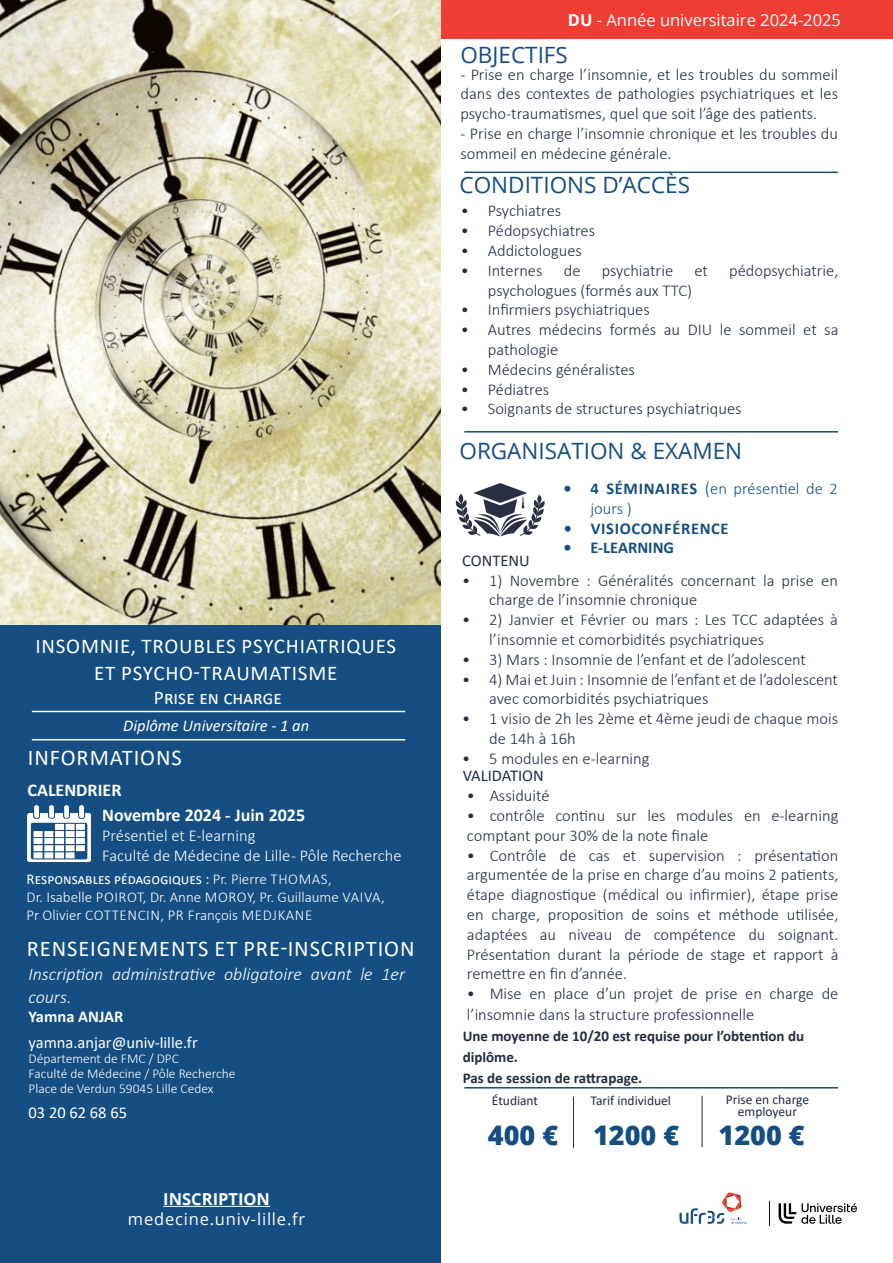
<style>
.page{position:relative;width:893px;height:1263px;background:#fff}
.page>*{position:absolute;margin:0;border:0;box-sizing:border-box;transform-origin:0 0}
.prix{font:800 27px "Open Sans";color:#144e82}
.titre_description{font:22.5px "Open Sans";color:#144e82}
.t1{font:22.5px "Calibri";letter-spacing:.04em;color:#fff}
.TITRE_FORMATION{font:21px "Calibri";letter-spacing:.04em;color:#fff}
.TITRE_FORMATION-2{font:19.5px "Calibri";color:#fff}
.t2{font:italic 300 18px/22.5px "Calibri";color:#fff}
.t3{font:700 18px "Calibri";color:#fff}
.Paragraphe{font:300 16.5px/19.8px "Calibri";color:#202d42}
.t4{font:300 16.5px "Calibri";color:#fff}
.t5{font:16.5px "Calibri";color:#fff}
.t6{font:300 16.5px/19.8px "Calibri";color:#144e82}
.t7{font:16.5px "Open Sans";color:#fff}
.t8{font:italic 16.5px "Calibri";color:#fff}
.t9{font:16.5px "Open Sans";letter-spacing:.05em;color:#fff}
.t10{font:16.5px "Calibri";color:#202d42}
.t11{font:700 16.5px "Calibri";letter-spacing:.04em;color:#144e82}
.t12{font:700 16.5px "Open Sans";color:#fff}
.t13{font:700 16.5px "Calibri";color:#144e82}
.t14{font:700 16.5px "Calibri";color:#fff}
.t15{font:700 15px "Calibri";color:#202d42}
.t16{font:300 15px "Calibri";color:#fff}
.t17{font:15px "Calibri";color:#fff}
.t18{font:300 15px "Calibri";letter-spacing:.025em;color:#fff}
.t19{font:300 13.5px "Calibri";color:#fff}
.TITRE_PRIX{font:13.5px/12.3px "Calibri";color:#202d42;text-align:center}
.s1{font-weight:300}
.s2{font-weight:700}
.s3{font-size:18px}
</style>
<div class="page">
<div style="left:439px;top:0;width:454px;height:39px;background:#ee3e34"></div>
<div style="left:0;top:624px;width:440px;height:639px;background:#144e82"></div>
<hr style="left:163px;top:1206px;width:107px;height:1px;background:#fff">
<svg style="left:778px;top:1203px;width:79px;height:21px"></svg>
<svg style="left:769px;top:1201px;width:1px;height:25px"></svg>
<svg style="left:679px;top:1192px;width:68px;height:32px"></svg>
<hr style="left:32px;top:739px;width:373px;height:1px;background:#fff">
<hr style="left:32px;top:711px;width:373px;height:1px;background:#fff">
<img style="left:28px;top:805px;width:63px;height:57px">
<hr style="left:464px;top:1087px;width:374px;height:1px;background:#144e82">
<hr style="left:464px;top:172px;width:374px;height:1px;background:#144e82">
<hr style="left:464px;top:431px;width:374px;height:1px;background:#144e82">
<hr style="left:702px;top:1095px;width:1px;height:52px;background:#202d42">
<hr style="left:573px;top:1096px;width:1px;height:52px;background:#202d42">
<svg style="left:456px;top:483px;width:89px;height:53px"></svg>
<img style="left:0;top:0;width:440px;height:624px">
<p class="TITRE_FORMATION" style="left:35px;top:632px;width:362px">INSOMNIE, TROUBLES PSYCHIATRIQUES</p>
<p class="TITRE_FORMATION" style="left:94px;top:659px;width:245px">ET PSYCHO-TRAUMATISME</p>
<p class="TITRE_FORMATION-2" style="left:154px;top:684px;width:130px">Prise en charge</p>
<p class="t8" style="left:123px;top:714px;width:187px">Diplôme Universitaire - 1 an</p>
<p class="t1" style="left:28px;top:742px;width:155px">INFORMATIONS</p>
<p class="t3" style="left:28px;top:777px;width:95px">CALENDRIER</p>
<p class="t3" style="left:102px;top:802px;width:204px">Novembre 2024 - Juin 2025</p>
<p class="t4" style="left:102px;top:825px;width:155px">Présentiel et E-learning</p>
<p class="t4" style="left:102px;top:845px;width:301px">Faculté de Médecine de Lille - Pôle Recherche</p>
<p class="t17" style="left:27px;top:868px;width:307px">Responsables pédagogiques : <span class="s1">Pr. Pierre THOMAS,</span></p>
<p class="t16" style="left:27px;top:887px;width:360px">Dr. Isabelle POIROT, Dr. Anne MOROY, Pr. Guillaume VAIVA,</p>
<p class="t18" style="left:27px;top:905px;width:287px">Pr Olivier COTTENCIN, PR François MEDJKANE</p>
<p class="t1" style="left:27px;top:933px;width:389px">RENSEIGNEMENTS ET PRE-INSCRIPTION</p>
<p class="t2" style="left:28px;top:963px;width:378px">Inscription administrative obligatoire avant le 1er cours.</p>
<p class="t14" style="left:29px;top:1005px;width:96px">Yamna ANJAR</p>
<p class="t5" style="left:29px;top:1031px;width:171px">yamna.anjar@univ-lille.fr</p>
<p class="t19" style="left:29px;top:1050px;width:152px">Département de FMC / DPC</p>
<p class="t19" style="left:29px;top:1065px;width:209px">Faculté de Médecine / Pôle Recherche</p>
<p class="t19" style="left:29px;top:1080px;width:187px">Place de Verdun 59045 Lille Cedex</p>
<p class="t5" style="left:29px;top:1101px;width:100px">03 20 62 68 65</p>
<p class="t12" style="left:163px;top:1187px;width:108px">INSCRIPTION</p>
<p class="t9" style="left:128px;top:1207px;width:179px">medecine.univ-lille.fr</p>
<p class="t7" style="left:568px;top:9px;width:275px"><span class="s2">DU</span> - Année universitaire 2024-2025</p>
<p class="titre_description" style="left:460px;top:39px;width:109px">OBJECTIFS</p>
<p class="Paragraphe" style="left:460px;top:64px;width:379px;text-align:justify">- Prise en charge l’insomnie, et les troubles du sommeil dans des contextes de pathologies psychiatriques et les psycho-traumatismes, quel que soit l’âge des patients.</p>
<p class="Paragraphe" style="left:460px;top:123px;width:379px">- Prise en charge l’insomnie chronique et les troubles du sommeil en médecine générale.</p>
<p class="titre_description" style="left:460px;top:170px;width:232px">CONDITIONS D’ACCÈS</p>
<p class="Paragraphe" style="left:461px;top:201px;width:102px">• Psychiatres</p>
<p class="Paragraphe" style="left:461px;top:221px;width:136px">• Pédopsychiatres</p>
<p class="Paragraphe" style="left:461px;top:241px;width:123px">• Addictologues</p>
<p class="Paragraphe" style="left:461px;top:260px;width:83px">• Internes</p>
<p class="Paragraphe" style="left:564px;top:260px;width:18px">de</p>
<p class="Paragraphe" style="left:602px;top:260px;width:73px">psychiatrie</p>
<p class="Paragraphe" style="left:694px;top:260px;width:15px">et</p>
<p class="Paragraphe" style="left:729px;top:260px;width:111px">pédopsychiatrie,</p>
<p class="Paragraphe" style="left:488px;top:280px;width:206px">psychologues (formés aux TTC)</p>
<p class="Paragraphe" style="left:461px;top:300px;width:190px">• Infirmiers psychiatriques</p>
<p class="Paragraphe" style="left:488px;top:320px;width:352px;text-indent:-27px">• Autres médecins formés au DIU le sommeil et sa pathologie</p>
<p class="Paragraphe" style="left:461px;top:359px;width:176px">• Médecins généralistes</p>
<p class="Paragraphe" style="left:461px;top:379px;width:90px">• Pédiatres</p>
<p class="Paragraphe" style="left:461px;top:399px;width:282px">• Soignants de structures psychiatriques</p>
<p class="titre_description" style="left:459px;top:435px;width:284px">ORGANISATION &amp; EXAMEN</p>
<p class="t6" style="left:590px;top:479px;width:249px;text-indent:-27px"><span class="s2">• 4 SÉMINAIRES</span> <span class="s3">(</span>en présentiel de 2 jours )</p>
<p class="t11" style="left:564px;top:517px;width:166px">• VISIOCONFÉRENCE</p>
<p class="t13" style="left:563px;top:536px;width:112px">• E-LEARNING</p>
<p class="t10" style="left:462px;top:549px;width:69px">CONTENU</p>
<p class="Paragraphe" style="left:489px;top:570px;width:350px;text-indent:-27px">• 1) Novembre : Généralités concernant la prise en charge de l’insomnie chronique</p>
<p class="Paragraphe" style="left:489px;top:610px;width:350px;text-indent:-27px">• 2) Janvier et Février ou mars : Les TCC adaptées à l’insomnie et comorbidités psychiatriques</p>
<p class="Paragraphe" style="left:462px;top:649px;width:345px">• 3) Mars : Insomnie de l’enfant et de l’adolescent</p>
<p class="Paragraphe" style="left:489px;top:669px;width:350px;text-indent:-27px">• 4) Mai et Juin : Insomnie de l’enfant et de l’adolescent avec comorbidités psychiatriques</p>
<p class="Paragraphe" style="left:489px;top:709px;width:350px;text-indent:-27px">• 1 visio de 2h les 2ème et 4ème jeudi de chaque mois de 14h à 16h</p>
<p class="Paragraphe" style="left:462px;top:748px;width:189px">• 5 modules en e-learning</p>
<p class="t10" style="left:463px;top:764px;width:83px">VALIDATION</p>
<p class="Paragraphe" style="left:467px;top:786px;width:84px">• Assiduité</p>
<p class="Paragraphe" style="left:467px;top:805px;width:373px">• contrôle continu sur les modules en e-learning comptant pour 30% de la note finale</p>
<p class="Paragraphe" style="left:467px;top:845px;width:373px;text-align:justify">• Contrôle de cas et supervision : présentation argumentée de la prise en charge d’au moins 2 patients, étape diagnostique (médical ou infirmier), étape prise en charge, proposition de soins et méthode utilisée, adaptées au niveau de compétence du soignant.<br>Présentation durant la période de stage et rapport à remettre en fin d’année.</p>
<p class="Paragraphe" style="left:467px;top:983px;width:373px;line-height:21px">• Mise en place d’un projet de prise en charge de l’insomnie dans la structure professionnelle</p>
<p class="t15" style="left:463px;top:1026px;width:343px">Une moyenne de 10/20 est requise pour l’obtention du</p>
<p class="t15" style="left:463px;top:1047px;width:57px">diplôme.</p>
<p class="t15" style="left:463px;top:1068px;width:181px">Pas de session de rattrapage.</p>
<p class="TITRE_PRIX" style="left:492px;top:1094px;width:48px">Étudiant</p>
<p class="prix" style="left:488px;top:1114px;width:72px">400 €</p>
<p class="TITRE_PRIX" style="left:590px;top:1094px;width:82px">Tarif individuel</p>
<p class="TITRE_PRIX" style="left:726px;top:1093px;width:85px">Prise en charge employeur</p>
<p class="prix" style="left:593px;top:1114px;width:88px">1200 €</p>
<p class="prix" style="left:719px;top:1115px;width:88px">1200 €</p>
</div>
